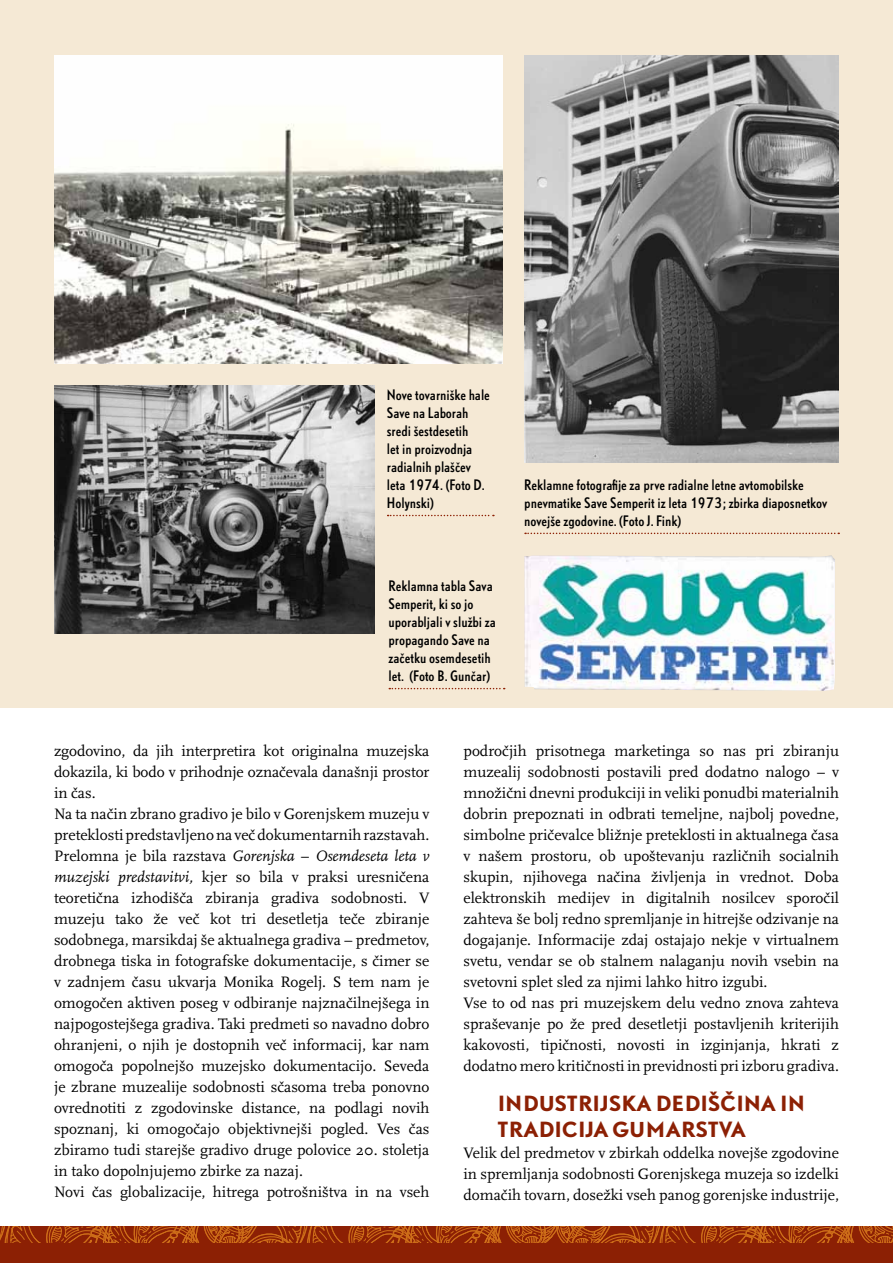
<style>
.page{position:relative;width:893px;height:1263px;background:#fff}
.page>*{position:absolute;margin:0;border:0;box-sizing:border-box;transform-origin:0 0}
.t1{font:700 19.5px/25.5px "DTL Nobel T";letter-spacing:-.005em;color:#8c2004}
.t2{font:15.75px/21px "Scala CE";color:#000}
.t3{font:condensed 13.5px/18px "DTL Nobel T";color:#000}
.s1{font-style:italic}
</style>
<div class="page">
<div style="left:0;top:0;width:893px;height:707px;background:#f5e9d5"></div>
<div style="left:0;top:1227px;width:893px;height:36px;background:#8c2004"></div>
<svg style="left:0;top:1227px;width:893px;height:16px"></svg>
<div style="left:746px;top:1229px;width:10px;height:7px;border:1px solid #ce6e19;border-radius:50%"></div>
<div style="left:745px;top:1229px;width:11px;height:8px;border:1px solid #ce6e19;border-radius:50%"></div>
<svg style="left:389px;top:688px;width:116px;height:1px"></svg>
<img style="left:54px;top:56px;width:449px;height:308px">
<img style="left:54px;top:385px;width:320px;height:248px">
<svg style="left:388px;top:515px;width:106px;height:1px"></svg>
<img style="left:524px;top:56px;width:315px;height:407px">
<svg style="left:525px;top:533px;width:314px;height:1px"></svg>
<img style="left:524px;top:555px;width:311px;height:136px">
<p class="t3" style="left:387px;top:386px;width:105px">Nove tovarniške hale<br>Save na Laborah sredi šestdesetih<br>let in proizvodnja radialnih plaščev leta 1974. (Foto D.<br>Holynski)</p>
<p class="t3" style="left:388px;top:577px;width:109px">Reklamna tabla Sava<br>Semperit, ki so jo uporabljali v službi za propagando Save na začetku osemdesetih let. (Foto B. Gunčar)</p>
<p class="t3" style="left:524px;top:475px;width:304px">Reklamne fotografije za prve radialne letne avtomobilske pnevmatike Save Semperit iz leta 1973; zbirka diaposnetkov novejše zgodovine. (Foto J. Fink)</p>
<p class="t2" style="left:54px;top:740px;width:377px">zgodovino, da jih interpretira kot originalna muzejska dokazila, ki bodo v prihodnje označevala današnji prostor in čas.<br>Na ta način zbrano gradivo je bilo v Gorenjskem muzeju v preteklosti predstavljeno na več dokumentarnih razstavah.<br>Prelomna je bila razstava <span class="s1">Gorenjska</span> – <span class="s1">Osemdeseta leta v muzejski predstavitvi,</span> kjer so bila v praksi uresničena teoretična izhodišča zbiranja gradiva sodobnosti. V muzeju tako že več kot tri desetletja teče zbiranje sodobnega, marsikdaj še aktualnega gradiva – predmetov, drobnega tiska in fotografske dokumentacije, s čimer se v zadnjem času ukvarja Monika Rogelj. S tem nam je omogočen aktiven poseg v odbiranje najznačilnejšega in najpogostejšega gradiva. Taki predmeti so navadno dobro ohranjeni, o njih je dostopnih več informacij, kar nam omogoča popolnejšo muzejsko dokumentacijo. Seveda je zbrane muzealije sodobnosti sčasoma treba ponovno ovrednotiti z zgodovinske distance, na podlagi novih spoznanj, ki omogočajo objektivnejši pogled. Ves čas zbiramo tudi starejše gradivo druge polovice 20. stoletja in tako dopolnjujemo zbirke za nazaj.<br>Novi čas globalizacije, hitrega potrošništva in na vseh</p>
<p class="t2" style="left:463px;top:740px;width:377px">področjih prisotnega marketinga so nas pri zbiranju muzealij sodobnosti postavili pred dodatno nalogo – v množični dnevni produkciji in veliki ponudbi materialnih dobrin prepoznati in odbrati temeljne, najbolj povedne, simbolne pričevalce bližnje preteklosti in aktualnega časa v našem prostoru, ob upoštevanju različnih socialnih skupin, njihovega načina življenja in vrednot. Doba elektronskih medijev in digitalnih nosilcev sporočil zahteva še bolj redno spremljanje in hitrejše odzivanje na dogajanje. Informacije zdaj ostajajo nekje v virtualnem svetu, vendar se ob stalnem nalaganju novih vsebin na svetovni splet sled za njimi lahko hitro izgubi.<br>Vse to od nas pri muzejskem delu vedno znova zahteva spraševanje po že pred desetletji postavljenih kriterijih kakovosti, tipičnosti, novosti in izginjanja, hkrati z dodatno mero kritičnosti in previdnosti pri izboru gradiva.</p>
<p class="t1" style="left:497px;top:1090px;width:309px">INDUSTRIJSKA DEDIŠČINA IN<br>TRADICIJA GUMARSTVA</p>
<p class="t2" style="left:463px;top:1142px;width:377px;text-align:justify">Velik del predmetov v zbirkah oddelka novejše zgodovine in spremljanja sodobnosti Gorenjskega muzeja so izdelki domačih tovarn, dosežki vseh panog gorenjske industrije,</p>
</div>
